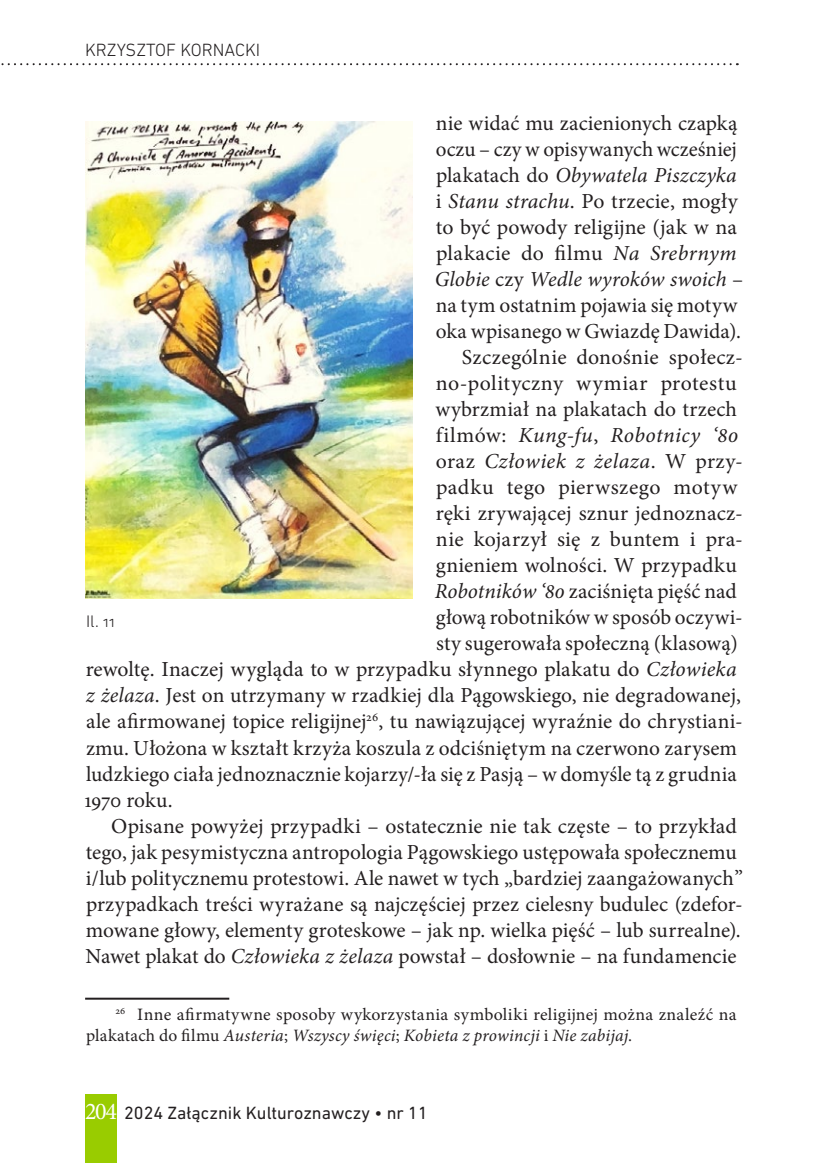
<style>
.page{position:relative;width:823px;height:1163px;background:#fff}
.page>*{position:absolute;margin:0;border:0;box-sizing:border-box;transform-origin:0 0}
.t1{font:21.4px "Minion Pro";letter-spacing:.005em;color:#231f20}
.t2{font:italic 21.4px "Minion Pro";letter-spacing:.01em;color:#231f20}
.t3{font:21.4px "Minion Pro";letter-spacing:.025em;color:#231f20}
.t4{font:18px "DIN Next LT Pro";color:#231f20}
.t5{font:300 18px "DIN Next LT Pro";color:#231f20}
.t6{font:17.4px/21px "Minion Pro";letter-spacing:.02em;color:#231f20}
.t7{font:300 17px "DIN Next LT Pro";color:#231f20}
.s1{font-style:normal}
.s2{font-style:italic}
.s3{font-family:"Minion Pro";font-size:24px;color:#fff}
</style>
<div class="page">
<div style="left:85px;top:1093px;width:31px;height:69px;background:#9c0"></div>
<svg style="left:1px;top:63px;width:736px;height:2px"></svg>
<hr style="left:85px;top:997px;width:144px;height:2px;background:#231f20">
<img style="left:85px;top:122px;width:327px;height:476px">
<p class="t5" style="left:85px;top:39px;width:176px">KRZYSZTOF KORNACKI</p>
<p class="t1" style="left:435px;top:109px;width:303px">nie widać mu zacienionych czapką</p>
<p class="t1" style="left:435px;top:135px;width:302px">oczu – czy w opisywanych wcześniej</p>
<p class="t2" style="left:436px;top:161px;width:302px"><span class="s1">plakatach do</span> Obywatela Piszczyka</p>
<p class="t1" style="left:435px;top:187px;width:303px">i <span class="s2">Stanu strachu</span>. Po trzecie, mogły</p>
<p class="t1" style="left:435px;top:213px;width:302px">to być powody religijne (jak w na</p>
<p class="t1" style="left:436px;top:239px;width:302px">plakacie do filmu <span class="s2">Na Srebrnym</span></p>
<p class="t2" style="left:434px;top:265px;width:310px">Globie <span class="s1">czy</span> Wedle wyroków swoich <span class="s1">–</span></p>
<p class="t1" style="left:435px;top:291px;width:303px">na tym ostatnim pojawia się motyw</p>
<p class="t1" style="left:435px;top:317px;width:306px">oka wpisanego w Gwiazdę Dawida).</p>
<p class="t1" style="left:461px;top:343px;width:282px">Szczególnie donośnie społecz-</p>
<p class="t3" style="left:435px;top:369px;width:302px">no-polityczny wymiar protestu</p>
<p class="t1" style="left:435px;top:395px;width:303px">wybrzmiał na plakatach do trzech</p>
<p class="t2" style="left:435px;top:421px;width:304px"><span class="s1">filmów:</span> Kung-fu<span class="s1">,</span> Robotnicy ‘80</p>
<p class="t2" style="left:435px;top:447px;width:308px"><span class="s1">oraz</span> Człowiek z żelaza<span class="s1">. W przy-</span></p>
<p class="t1" style="left:436px;top:473px;width:302px">padku tego pierwszego motyw</p>
<p class="t1" style="left:435px;top:499px;width:308px">ręki zrywającej sznur jednoznacz-</p>
<p class="t1" style="left:435px;top:525px;width:308px">nie kojarzył się z buntem i pra-</p>
<p class="t1" style="left:435px;top:551px;width:302px">gnieniem wolności. W przypadku</p>
<p class="t1" style="left:434px;top:577px;width:303px"><span class="s2">Robotników ‘80</span> zaciśnięta pięść nad</p>
<p class="t1" style="left:435px;top:603px;width:308px">głową robotników w sposób oczywi-</p>
<p class="t1" style="left:436px;top:629px;width:303px">sty sugerowała społeczną (klasową)</p>
<p class="t1" style="left:86px;top:655px;width:652px">rewoltę. Inaczej wygląda to w przypadku słynnego plakatu do <span class="s2">Człowieka</span></p>
<p class="t1" style="left:86px;top:681px;width:656px"><span class="s2">z żelaza</span>. Jest on utrzymany w rzadkiej dla Pągowskiego, nie degradowanej,</p>
<p class="t1" style="left:86px;top:707px;width:658px">ale afirmowanej topice religijnej<sup>26</sup>, tu nawiązującej wyraźnie do chrystiani-</p>
<p class="t1" style="left:86px;top:733px;width:652px">zmu. Ułożona w kształt krzyża koszula z odciśniętym na czerwono zarysem</p>
<p class="t1" style="left:86px;top:759px;width:652px">ludzkiego ciała jednoznacznie kojarzy/-ła się z Pasją – w domyśle tą z grudnia</p>
<p class="t1" style="left:84px;top:785px;width:90px">1970 roku.</p>
<p class="t1" style="left:111px;top:811px;width:626px">Opisane powyżej przypadki – ostatecznie nie tak częste – to przykład</p>
<p class="t1" style="left:86px;top:837px;width:652px">tego, jak pesymistyczna antropologia Pągowskiego ustępowała społecznemu</p>
<p class="t1" style="left:86px;top:863px;width:658px">i/lub politycznemu protestowi. Ale nawet w tych „bardziej zaangażowanych”</p>
<p class="t1" style="left:86px;top:889px;width:658px">przypadkach treści wyrażane są najczęściej przez cielesny budulec (zdefor-</p>
<p class="t1" style="left:86px;top:915px;width:656px">mowane głowy, elementy groteskowe – jak np. wielka pięść – lub surrealne).</p>
<p class="t1" style="left:85px;top:941px;width:652px">Nawet plakat do <span class="s2">Człowieka z żelaza</span> powstał – dosłownie – na fundamencie</p>
<p class="t6" style="left:86px;top:1003px;width:651px;text-indent:29px"><sup>26</sup> Inne afirmatywne sposoby wykorzystania symboliki religijnej można znaleźć na plakatach do filmu <span class="s2">Austeria</span>; <span class="s2">Wszyscy święci</span>; <span class="s2">Kobieta z prowincji</span> i <span class="s2">Nie zabijaj</span>.</p>
<p class="t7" style="left:86px;top:611px;width:31px">I L. 11</p>
<p class="t4" style="left:85px;top:1101px;width:344px"><span class="s3">204</span> 2024 Załącznik Kulturoznawczy • nr 11</p>
</div>
